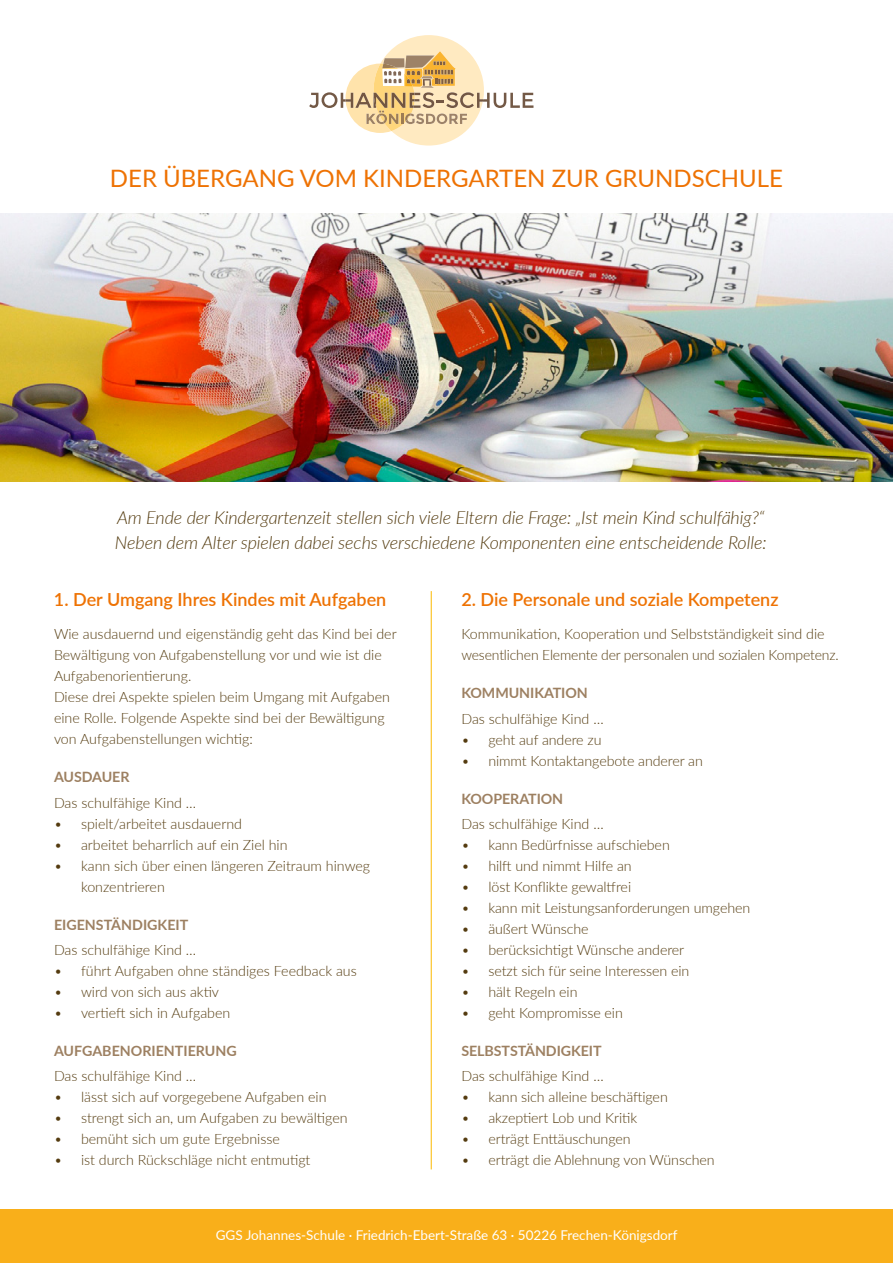
<style>
.page{position:relative;width:893px;height:1263px;background:#fff}
.page>*{position:absolute;margin:0;border:0;box-sizing:border-box;transform-origin:0 0}
.t1{font:24px "Lato";color:#ee7203}
.t2{font:italic 300 18px/25.5px "Lato";letter-spacing:-.005em;color:#543b0f}
.t3{font:600 18px "Lato";color:#ee7203}
.t4{font:300 14.25px/21px "Lato";color:#543b0f}
.t5{font:700 14.25px "Lato";letter-spacing:-.005em;color:#9d8061}
.t6{font:13.5px "Lato";color:#fff}
</style>
<div class="page">
<div style="left:0;top:1209px;width:893px;height:53px;background:#f9af1a"></div>
<hr style="left:431px;top:591px;width:1px;height:578px;background:#fbba00">
<svg style="left:309px;top:35px;width:224px;height:111px"></svg>
<img style="left:0;top:214px;width:893px;height:267px">
<h1 class="t1" style="left:110px;top:161px;width:674px">Der Übergang vom Kindergarten zur Grundschule</h1>
<p class="t2" style="left:115px;top:504px;width:653px">Am Ende der Kindergartenzeit stellen sich viele Eltern die Frage: „Ist mein Kind schulfähig?“<br>Neben dem Alter spielen dabei sechs verschiedene Komponenten eine entscheidende Rolle:</p>
<p class="t3" style="left:54px;top:586px;width:334px">1. Der Umgang Ihres Kindes mit Aufgaben</p>
<p class="t4" style="left:54px;top:623px;width:344px">Wie ausdauernd und eigenständig geht das Kind bei der Bewältigung von Aufgabenstellung vor und wie ist die Aufgabenorientierung.<br>Diese drei Aspekte spielen beim Umgang mit Aufgaben eine Rolle. Folgende Aspekte sind bei der Bewältigung von Aufgabenstellungen wichtig:</p>
<p class="t5" style="left:54px;top:767px;width:77px">AUSDAUER</p>
<p class="t4" style="left:54px;top:791px;width:144px">Das schulfähige Kind …</p>
<p class="t4" style="left:54px;top:812px;width:190px">• spielt/arbeitet ausdauernd</p>
<p class="t4" style="left:54px;top:833px;width:235px">• arbeitet beharrlich auf ein Ziel hin</p>
<p class="t4" style="left:81px;top:854px;width:291px;text-indent:-27px">• kann sich über einen längeren Zeitraum hinweg konzentrieren</p>
<p class="t5" style="left:54px;top:914px;width:136px">EIGENSTÄNDIGKEIT</p>
<p class="t4" style="left:54px;top:939px;width:144px">Das schulfähige Kind …</p>
<p class="t4" style="left:54px;top:960px;width:304px">• führt Aufgaben ohne ständiges Feedback aus</p>
<p class="t4" style="left:54px;top:981px;width:167px">• wird von sich aus aktiv</p>
<p class="t4" style="left:54px;top:1002px;width:178px">• vertieft sich in Aufgaben</p>
<p class="t5" style="left:54px;top:1040px;width:184px">AUFGABENORIENTIERUNG</p>
<p class="t4" style="left:54px;top:1065px;width:144px">Das schulfähige Kind …</p>
<p class="t4" style="left:54px;top:1086px;width:274px">• lässt sich auf vorgegebene Aufgaben ein</p>
<p class="t4" style="left:54px;top:1107px;width:295px">• strengt sich an, um Aufgaben zu bewältigen</p>
<p class="t4" style="left:54px;top:1128px;width:227px">• bemüht sich um gute Ergebnisse</p>
<p class="t4" style="left:54px;top:1149px;width:258px">• ist durch Rückschläge nicht entmutigt</p>
<p class="t3" style="left:461px;top:586px;width:319px">2. Die Personale und soziale Kompetenz</p>
<p class="t4" style="left:461px;top:623px;width:379px">Kommunikation, Kooperation und Selbstständigkeit sind die wesentlichen Elemente der personalen und sozialen Kompetenz.</p>
<p class="t5" style="left:461px;top:683px;width:128px">KOMMUNIKATION</p>
<p class="t4" style="left:461px;top:707px;width:144px">Das schulfähige Kind …</p>
<p class="t4" style="left:461px;top:728px;width:142px">• geht auf andere zu</p>
<p class="t4" style="left:461px;top:749px;width:243px">• nimmt Kontaktangebote anderer an</p>
<p class="t5" style="left:461px;top:788px;width:103px">KOOPERATION</p>
<p class="t4" style="left:461px;top:813px;width:144px">Das schulfähige Kind …</p>
<p class="t4" style="left:461px;top:834px;width:210px">• kann Bedürfnisse aufschieben</p>
<p class="t4" style="left:461px;top:855px;width:172px">• hilft und nimmt Hilfe an</p>
<p class="t4" style="left:461px;top:876px;width:171px">• löst Konflikte gewaltfrei</p>
<p class="t4" style="left:461px;top:897px;width:290px">• kann mit Leistungsanforderungen umgehen</p>
<p class="t4" style="left:461px;top:918px;width:129px">• äußert Wünsche</p>
<p class="t4" style="left:461px;top:939px;width:224px">• berücksichtigt Wünsche anderer</p>
<p class="t4" style="left:461px;top:960px;width:229px">• setzt sich für seine Interessen ein</p>
<p class="t4" style="left:461px;top:981px;width:118px">• hält Regeln ein</p>
<p class="t4" style="left:461px;top:1002px;width:163px">• geht Kompromisse ein</p>
<p class="t5" style="left:461px;top:1040px;width:142px">SELBSTSTÄNDIGKEIT</p>
<p class="t4" style="left:461px;top:1065px;width:144px">Das schulfähige Kind …</p>
<p class="t4" style="left:461px;top:1086px;width:208px">• kann sich alleine beschäftigen</p>
<p class="t4" style="left:461px;top:1107px;width:177px">• akzeptiert Lob und Kritik</p>
<p class="t4" style="left:461px;top:1128px;width:171px">• erträgt Enttäuschungen</p>
<p class="t4" style="left:461px;top:1149px;width:255px">• erträgt die Ablehnung von Wünschen</p>
<p class="t6" style="left:216px;top:1225px;width:10px">GGS</p>
<p class="t6" style="left:246px;top:1225px;width:433px">Johannes-Schule · Friedrich-Ebert-Straße 63 · 50226 Frechen-Königsdorf</p>
</div>
